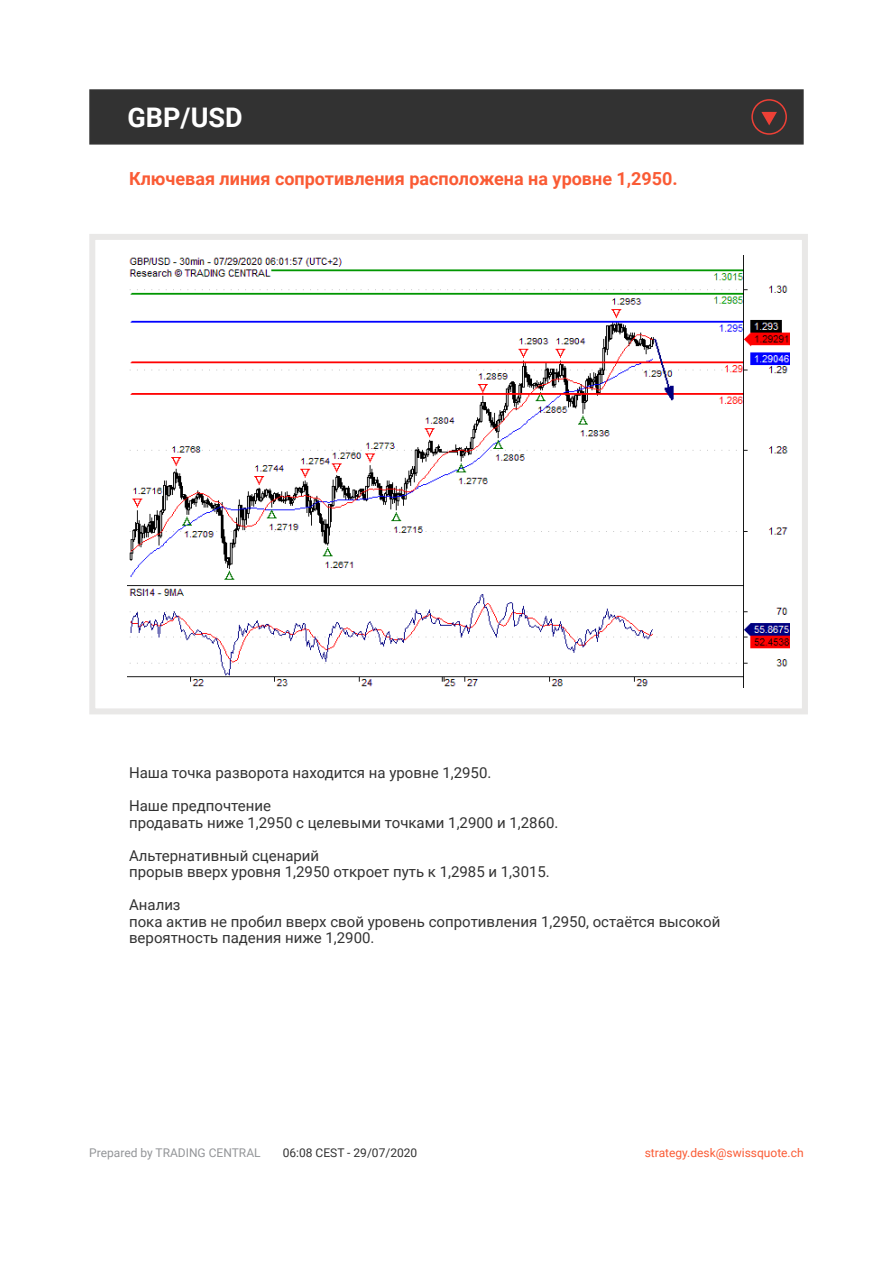
<style>
.page{position:relative;width:893px;height:1263px;background:#fff}
.page>*{position:absolute;margin:0;border:0;box-sizing:border-box;transform-origin:0 0}
.t1{font:700 27px "Roboto";color:#fff}
.t2{font:700 18px "Roboto";color:#fa5b35}
.t3{font:15px/16.5px "Roboto";color:#323232}
.t4{font:12px "Roboto";color:#fa5b35}
.t5{font:12px "Roboto";color:#939598}
.t6{font:12px "Roboto";color:#323232}
</style>
<div class="page">
<div style="left:89px;top:234px;width:719px;height:480px;border:6px solid #e9e8e7"></div>
<div style="left:89px;top:89px;width:715px;height:56px;background:#323232;border:2px solid #323232"></div>
<img style="left:128px;top:255px;width:661px;height:432px">
<svg style="left:751px;top:99px;width:36px;height:36px"></svg>
<h1 class="t1" style="left:128px;top:98px;width:117px">GBP/USD</h1>
<p class="t2" style="left:129px;top:166px;width:550px">Ключевая линия сопротивления расположена на уровне 1,2950.</p>
<p class="t3" style="left:129px;top:764px;width:364px">Наша точка разворота находится на уровне 1,2950.</p>
<p class="t3" style="left:129px;top:797px;width:431px">Наше предпочтение<br>продавать ниже 1,2950 с целевыми точками 1,2900 и 1,2860.</p>
<p class="t3" style="left:129px;top:846px;width:422px">Альтернативный сценарий<br>прорыв вверх уровня 1,2950 откроет путь к 1,2985 и 1,3015.</p>
<p class="t3" style="left:129px;top:896px;width:593px">Анализ<br>пока актив не пробил вверх свой уровень сопротивления 1,2950, остаётся высокой вероятность падения ниже 1,2900.</p>
<p class="t5" style="left:89px;top:1144px;width:173px">Prepared by TRADING CENTRAL</p>
<p class="t6" style="left:283px;top:1144px;width:136px">06:08 CEST - 29/07/2020</p>
<p class="t4" style="left:645px;top:1144px;width:160px">strategy.desk@swissquote.ch</p>
</div>
